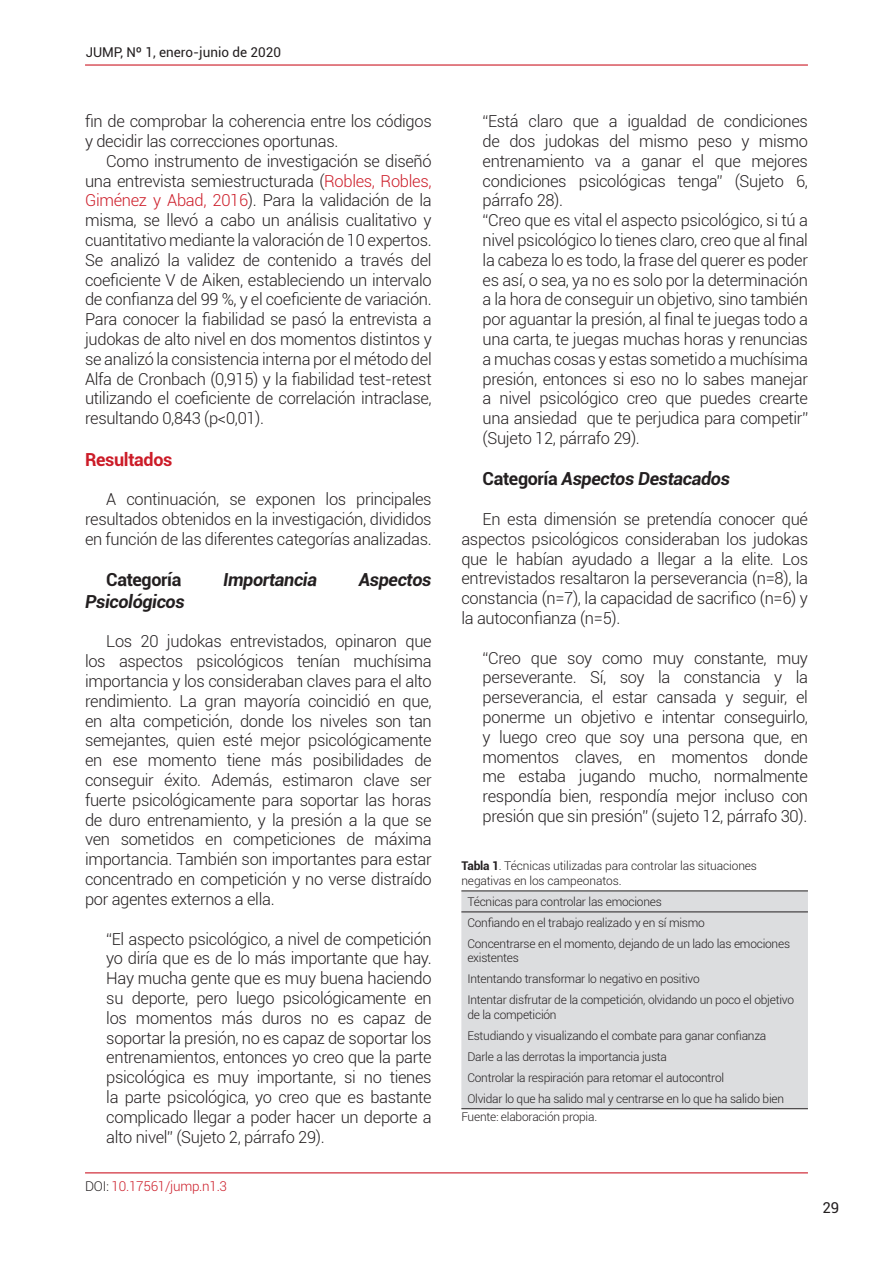
<style>
.page{position:relative;width:893px;height:1263px;background:#fff}
.page>*{position:absolute;margin:0;border:0;box-sizing:border-box;transform-origin:0 0}
.Parrafo_principal{font:italic 700 18px "Roboto";letter-spacing:-.02em;color:#231f20}
.Parrafo_principal-2{font:700 18px "Roboto";letter-spacing:-.02em;color:#cc1c28}
.Parrafo_principal-3{font:700 18px "Roboto";letter-spacing:-.02em;color:#231f20}
.Parrafo_principal-4{font:300 16.5px/19.8px "Roboto";letter-spacing:-.02em;color:#231f20;text-align:justify}
.t1{font:15px "Roboto";color:#231f20}
.t2{font:13.5px "Roboto";color:#231f20}
.t3{font:300 13.5px "Roboto";letter-spacing:-.02em;color:#cc1c28}
.Pie_de_figura{font:300 12px/14.4px "Roboto";letter-spacing:-.02em;color:#231f20}
.s1{color:#cc1c28}
.s2{color:#231f20}
.s3{font-style:normal}
.s4{font-weight:700}
</style>
<div class="page">
<hr style="left:85px;top:1172px;width:723px;height:1px;background:#cc1c28">
<hr style="left:85px;top:64px;width:723px;height:2px;background:#cc1c28">
<div style="left:461px;top:891px;width:347px;height:217px;background:#dcdddf"></div>
<hr style="left:461px;top:911px;width:347px;height:1px;background:#231f20">
<hr style="left:461px;top:890px;width:347px;height:1px;background:#231f20">
<hr style="left:461px;top:1108px;width:347px;height:1px;background:#231f20">
<p class="t2" style="left:86px;top:43px;width:197px">JUMP, Nº 1, enero-junio de 2020</p>
<p class="Parrafo_principal-4" style="left:85px;top:111px;width:348px">fin de comprobar la coherencia entre los códigos y decidir las correcciones oportunas.</p>
<p class="Parrafo_principal-4" style="left:85px;top:150px;width:348px;text-indent:21px">Como instrumento de investigación se diseñó una entrevista semiestructurada (<span class="s1">Robles, Robles, Giménez y Abad, 2016</span>). Para la validación de la misma, se llevó a cabo un análisis cualitativo y cuantitativo mediante la valoración de 10 expertos.<br>Se analizó la validez de contenido a través del coeficiente V de Aiken, estableciendo un intervalo de confianza del 99 %, y el coeficiente de variación.<br>Para conocer la fiabilidad se pasó la entrevista a judokas de alto nivel en dos momentos distintos y se analizó la consistencia interna por el método del Alfa de Cronbach (0,915) y la fiabilidad test-retest utilizando el coeficiente de correlación intraclase, resultando 0,843 (p&lt;0,01).</p>
<p class="Parrafo_principal-2" style="left:85px;top:446px;width:89px">Resultados</p>
<p class="Parrafo_principal-4" style="left:85px;top:489px;width:348px;text-indent:21px">A continuación, se exponen los principales resultados obtenidos en la investigación, divididos en función de las diferentes categorías analizadas.</p>
<p class="Parrafo_principal-3" style="left:106px;top:567px;width:77px">Categoría</p>
<p class="Parrafo_principal" style="left:223px;top:567px;width:95px">Importancia</p>
<p class="Parrafo_principal" style="left:359px;top:567px;width:74px">Aspectos</p>
<p class="Parrafo_principal" style="left:85px;top:589px;width:101px">Psicológicos</p>
<p class="Parrafo_principal-4" style="left:85px;top:631px;width:348px;text-indent:21px">Los 20 judokas entrevistados, opinaron que los aspectos psicológicos tenían muchísima importancia y los consideraban claves para el alto rendimiento. La gran mayoría coincidió en que, en alta competición, donde los niveles son tan semejantes, quien esté mejor psicológicamente en ese momento tiene más posibilidades de conseguir éxito. Además, estimaron clave ser fuerte psicológicamente para soportar las horas de duro entrenamiento, y la presión a la que se ven sometidos en competiciones de máxima importancia. También son importantes para estar concentrado en competición y no verse distraído por agentes externos a ella.</p>
<p class="Parrafo_principal-4" style="left:106px;top:928px;width:327px">“El aspecto psicológico, a nivel de competición yo diría que es de lo más importante que hay.<br>Hay mucha gente que es muy buena haciendo su deporte, pero luego psicológicamente en los momentos más duros no es capaz de soportar la presión, no es capaz de soportar los entrenamientos, entonces yo creo que la parte psicológica es muy importante, si no tienes la parte psicológica, yo creo que es bastante complicado llegar a poder hacer un deporte a alto nivel” (Sujeto 2, párrafo 29).</p>
<p class="t3" style="left:85px;top:1176px;width:144px"><span class="s2">DOI:</span> 10.17561/jump.n1.3</p>
<p class="Parrafo_principal-4" style="left:483px;top:111px;width:327px">“Está claro que a igualdad de condiciones de dos judokas del mismo peso y mismo entrenamiento va a ganar el que mejores condiciones psicológicas tenga” (Sujeto 6, párrafo 28).</p>
<p class="Parrafo_principal-4" style="left:483px;top:210px;width:327px">“Creo que es vital el aspecto psicológico, si tú a nivel psicológico lo tienes claro, creo que al final la cabeza lo es todo, la frase del querer es poder es así, o sea, ya no es solo por la determinación a la hora de conseguir un objetivo, sino también por aguantar la presión, al final te juegas todo a una carta, te juegas muchas horas y renuncias a muchas cosas y estas sometido a muchísima presión, entonces si eso no lo sabes manejar a nivel psicológico creo que puedes crearte una ansiedad que te perjudica para competir” (Sujeto 12, párrafo 29).</p>
<p class="Parrafo_principal" style="left:483px;top:466px;width:249px"><span class="s3">Categoría</span> Aspectos Destacados</p>
<p class="Parrafo_principal-4" style="left:461px;top:509px;width:348px;text-indent:21px">En esta dimensión se pretendía conocer qué aspectos psicológicos consideraban los judokas que le habían ayudado a llegar a la elite. Los entrevistados resaltaron la perseverancia (n=8), la constancia (n=7), la capacidad de sacrifico (n=6) y la autoconfianza (n=5).</p>
<p class="Parrafo_principal-4" style="left:483px;top:647px;width:327px">“Creo que soy como muy constante, muy perseverante. Sí, soy la constancia y la perseverancia, el estar cansada y seguir, el ponerme un objetivo e intentar conseguirlo, y luego creo que soy una persona que, en momentos claves, en momentos donde me estaba jugando mucho, normalmente respondía bien, respondía mejor incluso con presión que sin presión” (sujeto 12, párrafo 30).</p>
<p class="Pie_de_figura" style="left:461px;top:858px;width:297px"><span class="s4">Tabla 1</span>. Técnicas utilizadas para controlar las situaciones negativas en los campeonatos.</p>
<p class="Pie_de_figura" style="left:467px;top:894px;width:196px">Técnicas para controlar las emociones</p>
<p class="Pie_de_figura" style="left:467px;top:915px;width:239px">Confiando en el trabajo realizado y en sí mismo</p>
<p class="Pie_de_figura" style="left:467px;top:936px;width:324px">Concentrarse en el momento, dejando de un lado las emociones existentes</p>
<p class="Pie_de_figura" style="left:467px;top:971px;width:234px">Intentando transformar lo negativo en positivo</p>
<p class="Pie_de_figura" style="left:467px;top:992px;width:328px">Intentar disfrutar de la competición, olvidando un poco el objetivo de la competición</p>
<p class="Pie_de_figura" style="left:467px;top:1028px;width:301px">Estudiando y visualizando el combate para ganar confianza</p>
<p class="Pie_de_figura" style="left:467px;top:1049px;width:201px">Darle a las derrotas la importancia justa</p>
<p class="Pie_de_figura" style="left:467px;top:1070px;width:258px">Controlar la respiración para retomar el autocontrol</p>
<p class="Pie_de_figura" style="left:467px;top:1091px;width:318px">Olvidar lo que ha salido mal y centrarse en lo que ha salido bien</p>
<p class="Pie_de_figura" style="left:461px;top:1109px;width:137px">Fuente: elaboración propia.</p>
<p class="t1" style="left:822px;top:1197px;width:18px">29</p>
</div>
